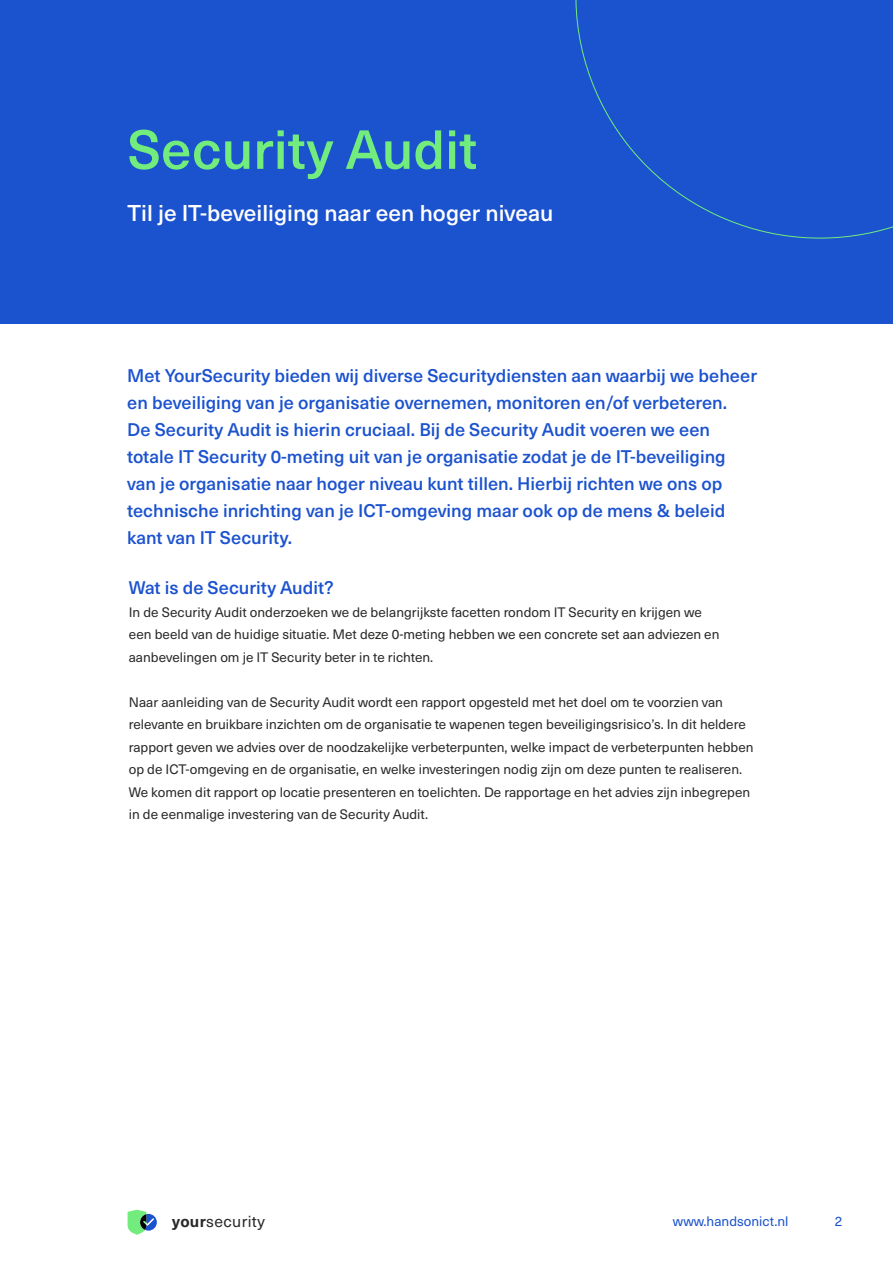
<style>
.page{position:relative;width:893px;height:1263px;background:#fff}
.page>*{position:absolute;margin:0;border:0;box-sizing:border-box;transform-origin:0 0}
.t1{font:500 54px "Neue Haas Unica W1 G";color:#72ed7d}
.t2{font:500 22.5px "Neue Haas Unica W1 G";color:#fff}
.t3{font:500 18px/27px "Neue Haas Unica W1 G";color:#1b52ce}
.t4{font:15.75px "Neue Haas Unica W1 G";letter-spacing:.02em;color:#282827}
.t5{font:13.5px/22.5px "Neue Haas Unica W1 G";color:#282827}
.t6{font:13.5px "Neue Haas Unica W1 G";color:#1b52ce}
.s1{font-weight:700}
</style>
<div class="page">
<div style="left:0;top:0;width:893px;height:323px;background:#1b52ce"></div>
<svg style="left:575px;top:0;width:318px;height:239px"></svg>
<svg style="left:128px;top:1210px;width:29px;height:25px"></svg>
<h1 class="t1" style="left:128px;top:109px;width:351px">Security Audit</h1>
<h2 class="t2" style="left:128px;top:196px;width:427px">Til je IT-beveiliging naar een hoger niveau</h2>
<p class="t3" style="left:127px;top:361px;width:631px">Met YourSecurity bieden wij diverse Securitydiensten aan waarbij we beheer en beveiliging van je organisatie overnemen, monitoren en/of verbeteren.<br>De Security Audit is hierin cruciaal. Bij de Security Audit voeren we een totale IT Security 0-meting uit van je organisatie zodat je de IT-beveiliging van je organisatie naar hoger niveau kunt tillen. Hierbij richten we ons op technische inrichting van je ICT-omgeving maar ook op de mens &amp; beleid kant van IT Security.</p>
<h3 class="t3" style="left:129px;top:573px;width:206px">Wat is de Security Audit?</h3>
<p class="t5" style="left:129px;top:600px;width:592px">In de Security Audit onderzoeken we de belangrijkste facetten rondom IT Security en krijgen we een beeld van de huidige situatie. Met deze 0-meting hebben we een concrete set aan adviezen en aanbevelingen om je IT Security beter in te richten.</p>
<p class="t5" style="left:129px;top:690px;width:626px">Naar aanleiding van de Security Audit wordt een rapport opgesteld met het doel om te voorzien van relevante en bruikbare inzichten om de organisatie te wapenen tegen beveiligingsrisico’s. In dit heldere rapport geven we advies over de noodzakelijke verbeterpunten, welke impact de verbeterpunten hebben op de ICT-omgeving en de organisatie, en welke investeringen nodig zijn om deze punten te realiseren.<br>We komen dit rapport op locatie presenteren en toelichten. De rapportage en het advies zijn inbegrepen in de eenmalige investering van de Security Audit.</p>
<p class="t4" style="left:172px;top:1209px;width:94px"><span class="s1">your</span>security</p>
<p class="t6" style="left:673px;top:1211px;width:117px">www.handsonict.nl</p>
<p class="t6" style="left:835px;top:1211px;width:9px">2</p>
</div>
